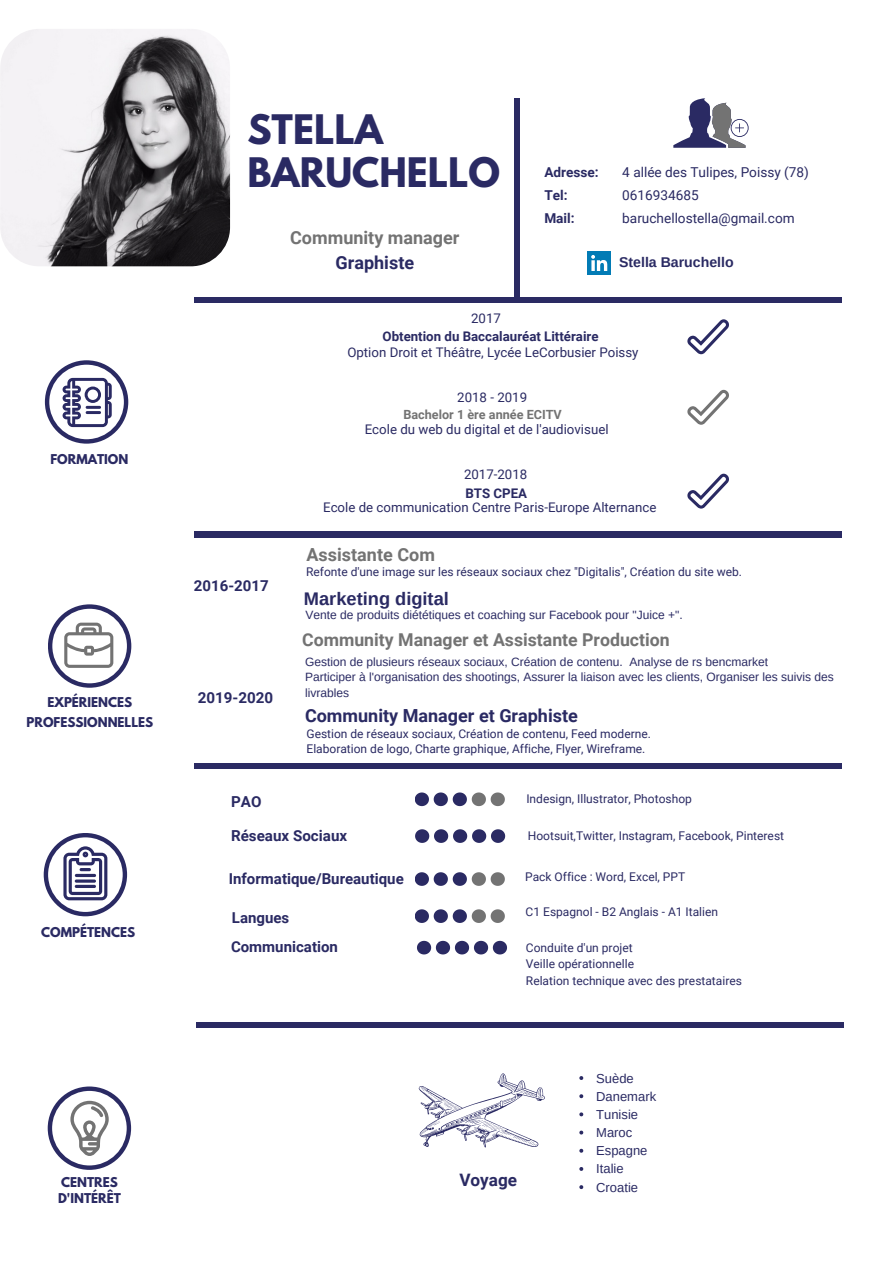
<style>
.page{position:relative;width:894px;height:1264px;background:#fff}
.page>*{position:absolute;margin:0;border:0;box-sizing:border-box;transform-origin:0 0}
.t1{font:700 36px/42.8px "League Spartan";color:#2a2a63}
.t2{font:700 18.3px "Arimo";color:#2a2a63}
.t3{font:700 18px "Roboto";color:#2a2a63}
.t4{font:700 18px "Roboto";color:#737373}
.t5{font:700 17.7px "Roboto";color:#737373}
.t6{font:700 17.1px "Roboto";color:#2a2a63}
.t7{font:700 15.15px "Roboto";color:#2a2a63}
.t8{font:700 15px "Roboto";color:#2a2a63}
.t9{font:700 14.1px "Arimo";color:#2a2a63}
.t10{font:13.65px/22.6px "Roboto";color:#2a2a63}
.t11{font:700 13.65px/22.6px "Roboto";color:#2a2a63}
.t12{font:13.2px "Roboto";color:#2a2a63}
.t13{font:700 13.2px "Roboto";color:#2a2a63}
.t14{font:13.05px/18.1px "Arimo";color:#2a2a63}
.t15{font:700 12.6px "Roboto";color:#737373}
.t16{font:12px/16.5px "Roboto";color:#2a2a63}
.t17{font:12px/15.8px "Arimo";color:#2a2a63}
.t18{font:700 12px/19.6px "League Spartan";color:#2a2a63;text-align:center}
</style>
<div class="page">
<div style="left:194px;top:297px;width:647px;height:6px;background:#2a2a63"></div>
<svg style="left:48px;top:604px;width:83px;height:83px"></svg>
<svg style="left:44px;top:833px;width:83px;height:83px"></svg>
<svg style="left:75px;top:873px;width:21px;height:4px"></svg>
<hr style="left:75px;top:879px;width:21px;height:3px;background:#2a2a63;border-radius:2px">
<svg style="left:75px;top:884px;width:21px;height:4px"></svg>
<div style="left:194px;top:532px;width:647px;height:5px;background:#2a2a63"></div>
<div style="left:194px;top:763px;width:647px;height:5px;background:#2a2a63"></div>
<div style="left:196px;top:1022px;width:647px;height:5px;background:#2a2a63"></div>
<div style="left:514px;top:98px;width:5px;height:203px;background:#2a2a63"></div>
<svg style="left:415px;top:792px;width:89px;height:14px"></svg>
<svg style="left:415px;top:829px;width:90px;height:13px"></svg>
<svg style="left:415px;top:872px;width:89px;height:13px"></svg>
<svg style="left:417px;top:940px;width:90px;height:14px"></svg>
<svg style="left:415px;top:909px;width:89px;height:13px"></svg>
<svg style="left:45px;top:360px;width:83px;height:83px"></svg>
<hr style="left:86px;top:406px;width:15px;height:3px;background:#2a2a63">
<hr style="left:86px;top:411px;width:15px;height:3px;background:#2a2a63">
<svg style="left:48px;top:1086px;width:83px;height:83px"></svg>
<img style="left:0;top:29px;width:230px;height:237px;border-radius:39px">
<div style="left:587px;top:251px;width:24px;height:24px;background:#027bb5"></div>
<svg style="left:591px;top:255px;width:16px;height:16px"></svg>
<svg style="left:673px;top:98px;width:75px;height:50px"></svg>
<svg style="left:687px;top:390px;width:41px;height:35px"></svg>
<svg style="left:687px;top:319px;width:41px;height:35px"></svg>
<svg style="left:687px;top:473px;width:41px;height:35px"></svg>
<svg style="left:418px;top:1073px;width:127px;height:74px"></svg>
<svg style="left:579px;top:1076px;width:4px;height:3px"></svg>
<svg style="left:579px;top:1094px;width:4px;height:4px"></svg>
<svg style="left:579px;top:1112px;width:4px;height:4px"></svg>
<svg style="left:579px;top:1130px;width:4px;height:4px"></svg>
<svg style="left:579px;top:1148px;width:4px;height:4px"></svg>
<svg style="left:579px;top:1167px;width:4px;height:3px"></svg>
<p class="t18" style="left:50px;top:450px;width:79px">FORMATION</p>
<p class="t18" style="left:26px;top:694px;width:128px">EXPÉRIENCES<br>PROFESSIONNELLES</p>
<p class="t18" style="left:41px;top:924px;width:95px">COMPÉTENCES</p>
<p class="t18" style="left:58px;top:1176px;width:64px;line-height:15.8px;text-align:left">CENTRES<br>D'INTÉRÊT</p>
<h1 class="t1" style="left:247px;top:113px;width:254px">STELLA<br>BARUCHELLO</h1>
<h3 class="t4" style="left:290px;top:227px;width:171px">Community manager</h3>
<h3 class="t3" style="left:335px;top:252px;width:80px">Graphiste</h3>
<p class="t12" style="left:471px;top:311px;width:31px">2017</p>
<p class="t11" style="left:544px;top:161px;width:56px">Adresse:<br>Tel:<br>Mail:</p>
<p class="t10" style="left:622px;top:161px;width:188px">4 allée des Tulipes, Poissy (78)<br>0616934685 baruchellostella@gmail.com</p>
<p class="t9" style="left:619px;top:255px;width:116px">Stella Baruchello</p>
<p class="t13" style="left:382px;top:328px;width:217px">Obtention du Baccalauréat Littéraire</p>
<p class="t12" style="left:347px;top:344px;width:292px">Option Droit et Théâtre, Lycée LeCorbusier Poissy</p>
<p class="t12" style="left:457px;top:389px;width:71px">2018 - 2019</p>
<p class="t12" style="left:364px;top:422px;width:245px">Ecole du web du digital et de l'audiovisuel</p>
<p class="t15" style="left:403px;top:407px;width:160px">Bachelor 1 ère année ECITV</p>
<p class="t12" style="left:464px;top:467px;width:65px">2017-2018</p>
<p class="t13" style="left:465px;top:486px;width:63px">BTS CPEA</p>
<p class="t12" style="left:323px;top:500px;width:334px">Ecole de communication Centre Paris-Europe Alternance</p>
<h3 class="t4" style="left:306px;top:544px;width:130px">Assistante Com</h3>
<p class="t8" style="left:194px;top:577px;width:76px">2016-2017</p>
<p class="t7" style="left:198px;top:689px;width:77px">2019-2020</p>
<p class="t16" style="left:306px;top:563px;width:437px">Refonte d'une image sur les réseaux sociaux chez "Digitalis", Création du site web.</p>
<h2 class="t2" style="left:304px;top:588px;width:146px">Marketing digital</h2>
<p class="t17" style="left:305px;top:607px;width:378px">Vente de produits diététiques et coaching sur Facebook pour "Juice +".</p>
<p class="t17" style="left:305px;top:653px;width:530px">Gestion de plusieurs réseaux sociaux, Création de contenu. Analyse de rs bencmarket<br>Participer à l'organisation des shootings, Assurer la liaison avec les clients, Organiser les suivis des livrables</p>
<h3 class="t5" style="left:302px;top:629px;width:369px">Community Manager et Assistante Production</h3>
<h3 class="t3" style="left:305px;top:705px;width:274px">Community Manager et Graphiste</h3>
<p class="t16" style="left:306px;top:725px;width:346px;line-height:15.3px">Gestion de réseaux sociaux, Création de contenu, Feed moderne.<br>Elaboration de logo, Charte graphique, Affiche, Flyer, Wireframe.</p>
<p class="t16" style="left:526px;top:790px;width:167px">Indesign, Illustrator, Photoshop</p>
<p class="t7" style="left:231px;top:793px;width:32px">PAO</p>
<p class="t7" style="left:231px;top:827px;width:117px">Réseaux Sociaux</p>
<p class="t16" style="left:527px;top:827px;width:258px">Hootsuit,Twitter, Instagram, Facebook, Pinterest</p>
<p class="t8" style="left:229px;top:870px;width:176px">Informatique/Bureautique</p>
<p class="t16" style="left:525px;top:868px;width:161px">Pack Office : Word, Excel, PPT</p>
<p class="t8" style="left:232px;top:908px;width:59px">Langues</p>
<p class="t16" style="left:525px;top:903px;width:194px">C1 Espagnol - B2 Anglais - A1 Italien</p>
<p class="t8" style="left:231px;top:938px;width:108px">Communication</p>
<p class="t16" style="left:526px;top:939px;width:217px">Conduite d'un projet<br>Veille opérationnelle<br>Relation technique avec des prestataires</p>
<h3 class="t6" style="left:459px;top:1170px;width:59px">Voyage</h3>
<p class="t14" style="left:596px;top:1068px;width:61px">Suède<br>Danemark<br>Tunisie<br>Maroc<br>Espagne<br>Italie<br>Croatie</p>
</div>
